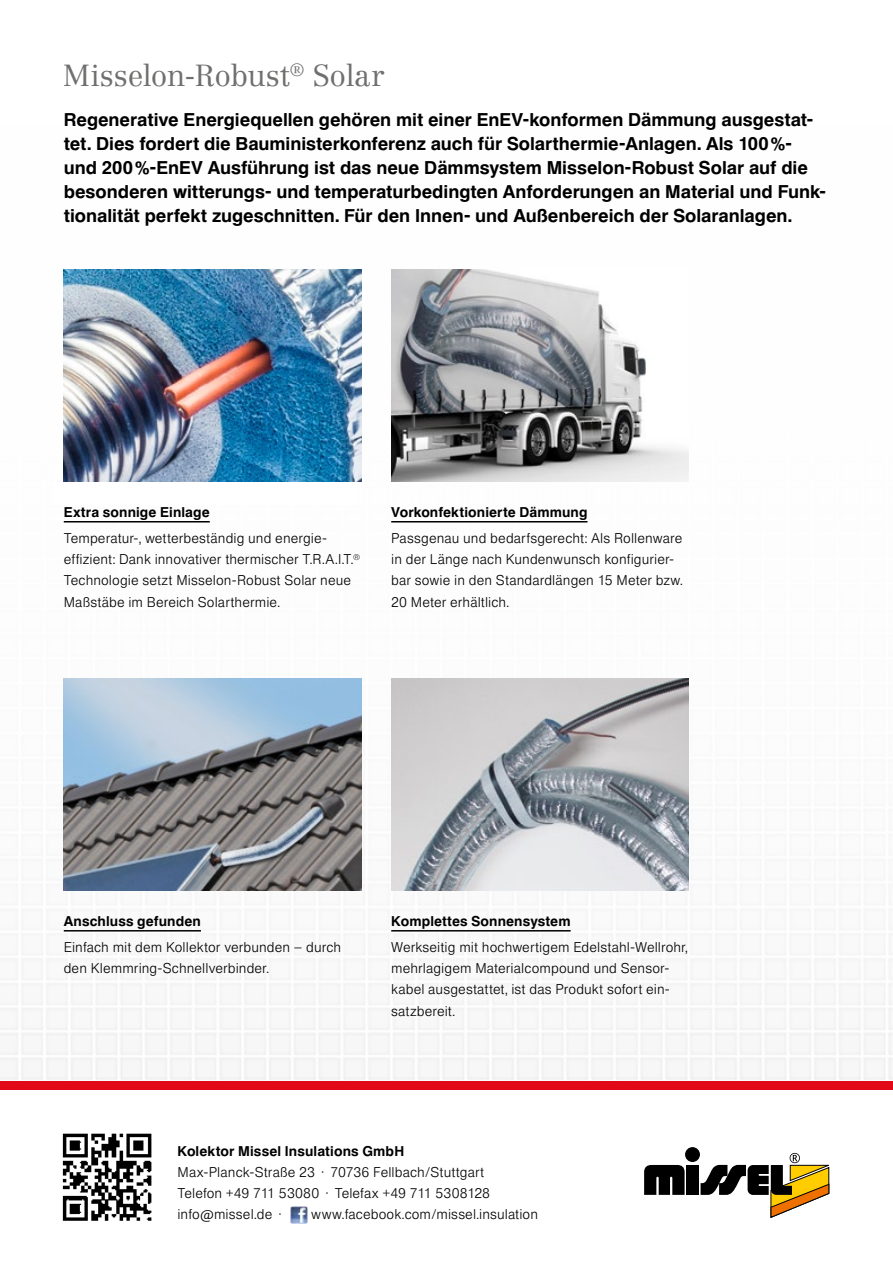
<style>
.page{position:relative;width:893px;height:1263px;background:#fff}
.page>*{position:absolute;margin:0;border:0;box-sizing:border-box;transform-origin:0 0}
.t1{font:300 30px "Centennial LT Std";letter-spacing:-.005em;color:#6f6f6e}
.t2{font:500 17.7px/24px "Europa Gro SBOP";color:#000}
.t3{font:300 13.5px/21.3px "Europa Gro SBOP";letter-spacing:.01em;color:#000}
.t4{font:500 13.5px "Europa Gro SBOP";letter-spacing:.01em;color:#000}
</style>
<div class="page">
<img style="left:0;top:269px;width:893px;height:811px">
<img style="left:290px;top:1206px;width:18px;height:18px">
<img style="left:62px;top:1133px;width:90px;height:88px">
<div style="left:685px;top:1147px;width:15px;height:15px;background:#000;border-radius:50%"></div>
<div style="left:687px;top:1165px;width:12px;height:30px;background:#000"></div>
<svg style="left:644px;top:1165px;width:41px;height:30px"></svg>
<svg style="left:701px;top:1153px;width:128px;height:65px"></svg>
<div style="left:0;top:1081px;width:893px;height:9px;background:#e10818"></div>
<hr style="left:64px;top:521px;width:146px;height:1px;background:#000">
<hr style="left:391px;top:930px;width:180px;height:1px;background:#000">
<hr style="left:64px;top:930px;width:137px;height:1px;background:#000">
<div style="left:54px;top:482px;width:303px;height:22px;background:#fff"></div>
<img style="left:391px;top:678px;width:298px;height:213px">
<img style="left:64px;top:678px;width:297px;height:213px">
<hr style="left:391px;top:521px;width:196px;height:1px;background:#000">
<img style="left:391px;top:269px;width:298px;height:213px">
<img style="left:64px;top:269px;width:297px;height:213px">
<h1 class="t1" style="left:64px;top:58px;width:322px">Misselon-Robust<sup>®</sup> Solar</h1>
<p class="t2" style="left:64px;top:107px;width:764px">Regenerative Energiequellen gehören mit einer EnEV-konformen Dämmung ausgestat&shy;tet. Dies fordert die Bauministerkonferenz auch für Solarthermie-Anlagen. Als 100%- und 200%-EnEV Ausführung ist das neue Dämmsystem Misselon-Robust Solar auf die besonderen witterungs- und temperaturbedingten Anforderungen an Material und Funk&shy;tionalität perfekt zugeschnitten. Für den Innen- und Außenbereich der Solaranlagen.</p>
<p class="t4" style="left:64px;top:504px;width:147px">Extra sonnige Einlage</p>
<p class="t3" style="left:64px;top:527px;width:298px">Temperatur-, wetterbeständig und energie&shy;effizient: Dank innovativer thermischer T.R.A.I.T.<sup>® </sup>Technologie setzt Misselon-Robust Solar neue Maßstäbe im Bereich Solarthermie.</p>
<p class="t4" style="left:391px;top:504px;width:198px">Vorkonfektionierte Dämmung</p>
<p class="t3" style="left:391px;top:527px;width:293px">Passgenau und bedarfsgerecht: Als Rollenware in der Länge nach Kundenwunsch konfigurier&shy;bar sowie in den Standardlängen 15 Meter bzw.<br>20 Meter erhältlich.</p>
<p class="t4" style="left:64px;top:913px;width:139px">Anschluss gefunden</p>
<p class="t3" style="left:64px;top:936px;width:279px">Einfach mit dem Kollektor verbunden – durch den Klemmring-Schnellverbinder.</p>
<p class="t4" style="left:391px;top:913px;width:181px">Komplettes Sonnensystem</p>
<p class="t3" style="left:391px;top:936px;width:298px">Werkseitig mit hochwertigem Edelstahl-Wellrohr, mehrlagigem Materialcompound und Sensor&shy;kabel ausgestattet, ist das Produkt sofort ein&shy;satzbereit.</p>
<p class="t4" style="left:177px;top:1142px;width:228px">Kolektor Missel Insulations GmbH</p>
<p class="t3" style="left:177px;top:1161px;width:314px">Max-Planck-Straße 23 · 70736 Fellbach/Stuttgart<br>Telefon +49 711 53080 · Telefax +49 711 5308128 info@missel.de ·</p>
<p class="t3" style="left:311px;top:1204px;width:228px">www.facebook.com/missel.insulation</p>
</div>
